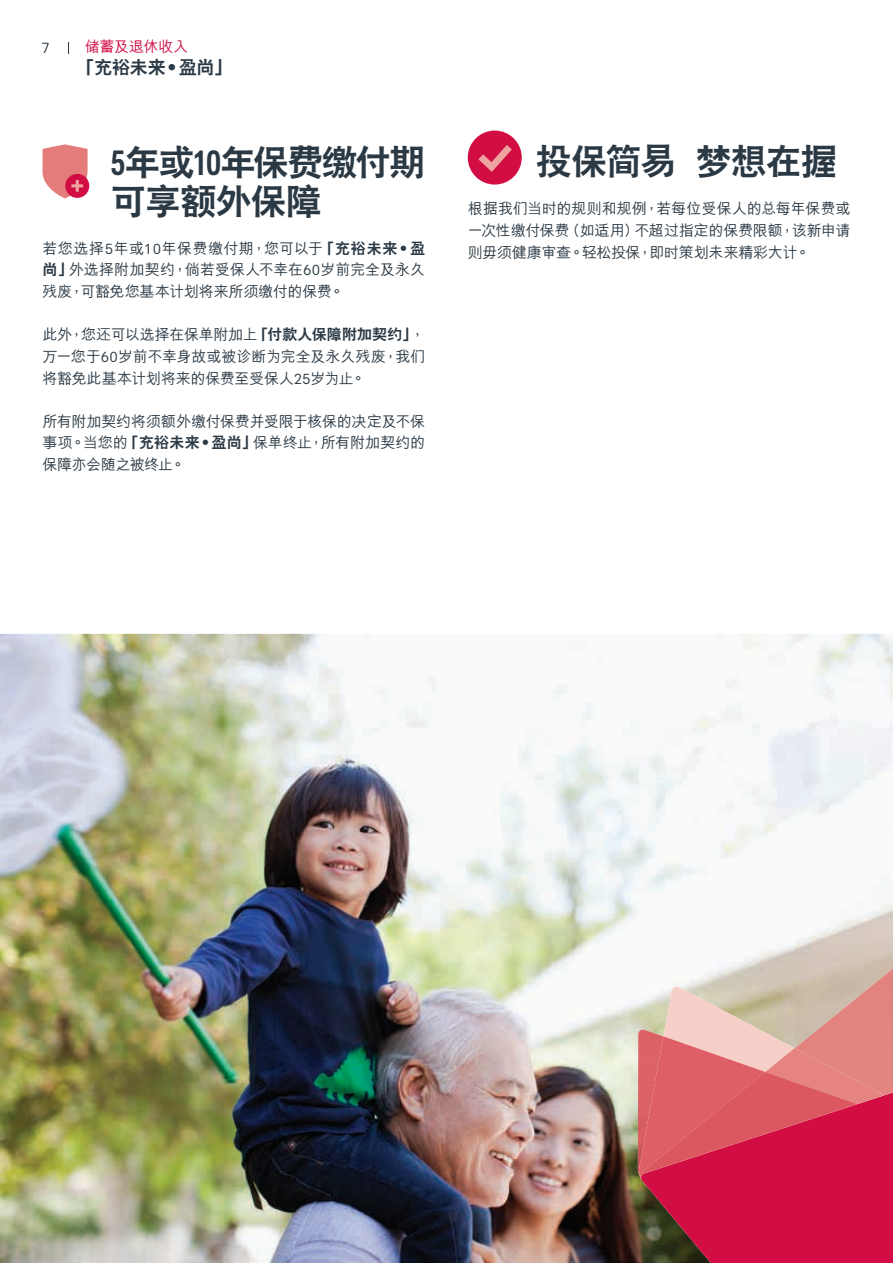
<style>
.page{position:relative;width:893px;height:1263px;background:#fff}
.page>*{position:absolute;margin:0;border:0;box-sizing:border-box;transform-origin:0 0}
.t1{font:800 36px/39px "C Hei 2 HKS";letter-spacing:-.035em;color:#2b3944}
.t2{font:800 18px "C Hei 2 HKS";letter-spacing:-.015em;color:#2b3944}
.t3{font:500 15px/21.8px "M Hei HKS";letter-spacing:-.015em;color:#2b3944;text-align:justify}
.t4{font:500 15px "M Hei HKS";letter-spacing:-.025em;color:#d20d44}
.t5{font:15px "AIA Everest";color:#2b3944}
.s1{font-family:"AIA Everest";font-weight:500;font-stretch:condensed}
.s2{font-family:"AIA Everest";font-weight:400}
.s3{font-family:"C Hei 2 HKS";font-weight:800}
</style>
<div class="page">
<img style="left:0;top:634px;width:893px;height:629px">
<svg style="left:640px;top:1181px;width:253px;height:82px;background:#bc143f"></svg>
<svg style="left:638px;top:985px;width:157px;height:51px;background:#ddcbb9"></svg>
<img style="left:795px;top:968px;width:98px;height:68px">
<img style="left:638px;top:1029px;width:7px;height:7px">
<svg style="left:638px;top:1036px;width:255px;height:145px;background:#db5165"></svg>
<div style="left:468px;top:131px;width:54px;height:54px;background:#d20d44;border-radius:50%"></div>
<svg style="left:478px;top:145px;width:34px;height:27px"></svg>
<svg style="left:43px;top:144px;width:45px;height:54px;background:#e57d85"></svg>
<p class="t5" style="left:41px;top:39px;width:10px">7</p>
<p class="t4" style="left:85px;top:36px;width:105px">儲蓄及退休收入</p>
<p class="t2" style="left:77px;top:55px;width:155px">「充裕未來•盈尚」</p>
<h1 class="t1" style="left:111px;top:144px;width:316px"><span class="s1">5</span>年或<span class="s1">10</span>年保費繳付期可享額外保障</h1>
<p class="t3" style="left:43px;top:236px;width:384px">若您選擇<span class="s2">5</span>年或<span class="s2">10</span>年保費繳付期，您可以於<span class="s3">「充裕未來•盈尚」</span>外選擇附加契約，倘若受保⼈不幸在<span class="s2">60</span>歲前完全及永久殘廢，可豁免您基本計劃將來所須繳付的保費。</p>
<p class="t3" style="left:43px;top:322px;width:384px">此外，您還可以選擇在保單附加上<span class="s3">「付款人保障附加契約」</span>，萬一您於<span class="s2">60</span>歲前不幸身故或被診斷為完全及永久殘廢，我們將豁免此基本計劃將來的保費至受保⼈<span class="s2">25</span>歲為止。</p>
<p class="t3" style="left:43px;top:409px;width:384px">所有附加契約將須額外繳付保費並受限於核保的決定及不保事項。當您的<span class="s3">「充裕未來•盈尚」</span>保單終止，所有附加契約的保障亦會隨之被終止。</p>
<h1 class="t1" style="left:536px;top:142px;width:302px">投保簡易 夢想在握</h1>
<p class="t3" style="left:468px;top:197px;width:384px">根據我們當時的規則和規例，若每位受保⼈的總每年保費或一次性繳付保費（如適用）不超過指定的保費限額，該新申請則毋須健康審查。輕鬆投保，即時策劃未來精彩大計。</p>
</div>
